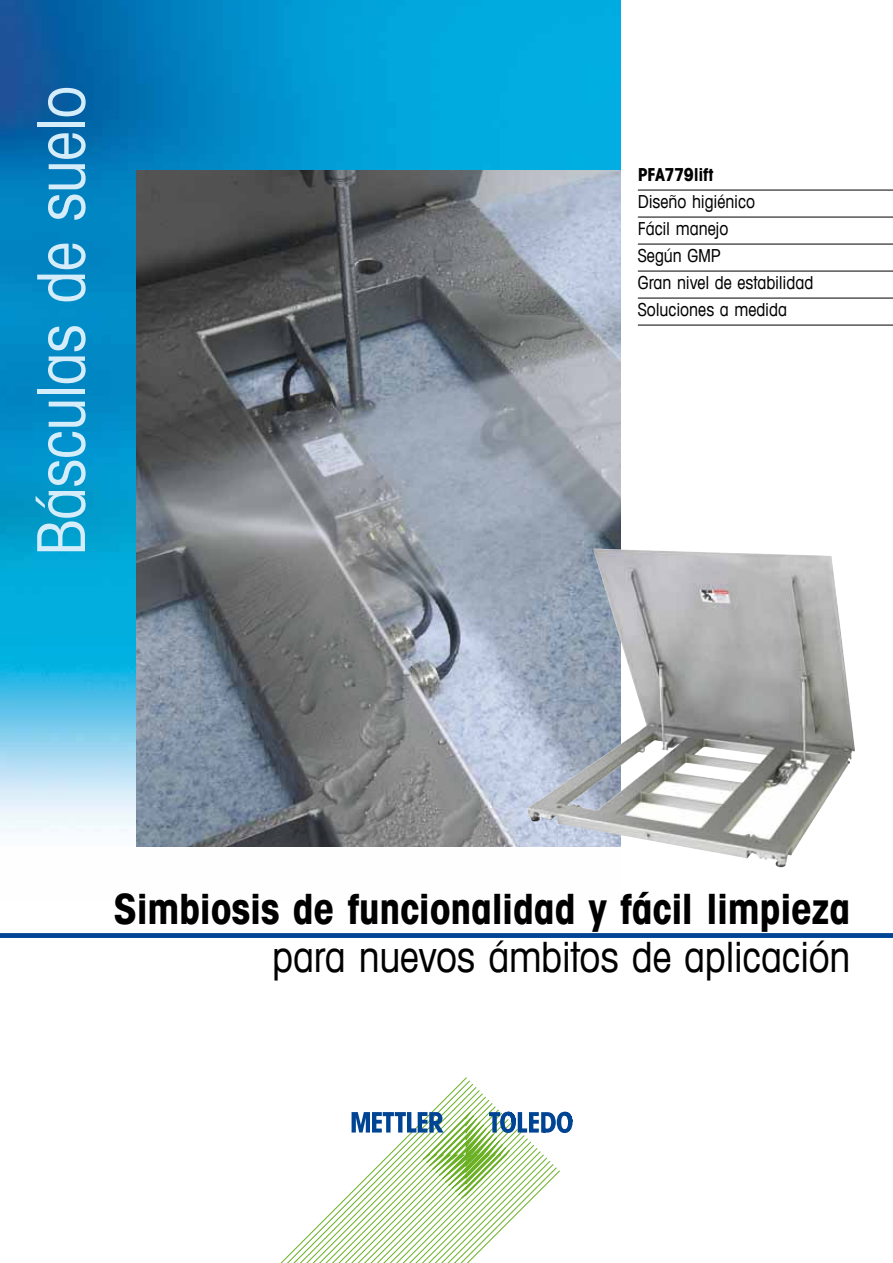
<style>
.page{position:relative;width:893px;height:1263px;background:#fff}
.page>*{position:absolute;margin:0;border:0;box-sizing:border-box;transform-origin:0 0}
.t1{font:condensed 66px "Avant Garde Com";letter-spacing:-.01em;color:#d5edfa}
.t2{font:700 condensed 42px "Avant Garde Com";letter-spacing:-.01em;color:#000}
.t3{font:condensed 42px "Avant Garde Com";letter-spacing:-.01em;color:#000}
.t4{font:condensed 18px/27px "Avant Garde Com";letter-spacing:-.005em;color:#000}
.t5{font:700 condensed 18px "Avant Garde Com";letter-spacing:-.015em;color:#000}
</style>
<div class="page">
<svg style="left:280px;top:1077px;width:252px;height:186px"></svg>
<svg style="left:352px;top:1111px;width:221px;height:88px"></svg>
<div style="left:0;top:933px;width:893px;height:5px;background:#004595"></div>
<img style="left:0;top:0;width:621px;height:847px">
<img style="left:136px;top:170px;width:485px;height:676px">
<img style="left:527px;top:549px;width:328px;height:318px">
<hr style="left:638px;top:190px;width:255px;height:1px;background:#000">
<hr style="left:638px;top:217px;width:255px;height:1px;background:#000">
<hr style="left:638px;top:244px;width:255px;height:1px;background:#000">
<hr style="left:638px;top:271px;width:255px;height:1px;background:#000">
<hr style="left:638px;top:298px;width:255px;height:1px;background:#000">
<hr style="left:638px;top:325px;width:255px;height:1px;background:#000">
<h1 class="t1" style="left:20px;top:556px;width:472px;rotate:-90deg">Básculas de suelo</h1>
<p class="t5" style="left:638px;top:163px;width:77px">PFA779lift</p>
<p class="t4" style="left:638px;top:188px;width:177px">Diseño higiénico<br>Fácil manejo<br>Según GMP<br>Gran nivel de estabilidad<br>Soluciones a medida</p>
<h2 class="t2" style="left:114px;top:881px;width:738px">Simbiosis de funcionalidad y fácil limpieza</h2>
<h2 class="t3" style="left:272px;top:931px;width:580px">para nuevos ámbitos de aplicación</h2>
</div>
